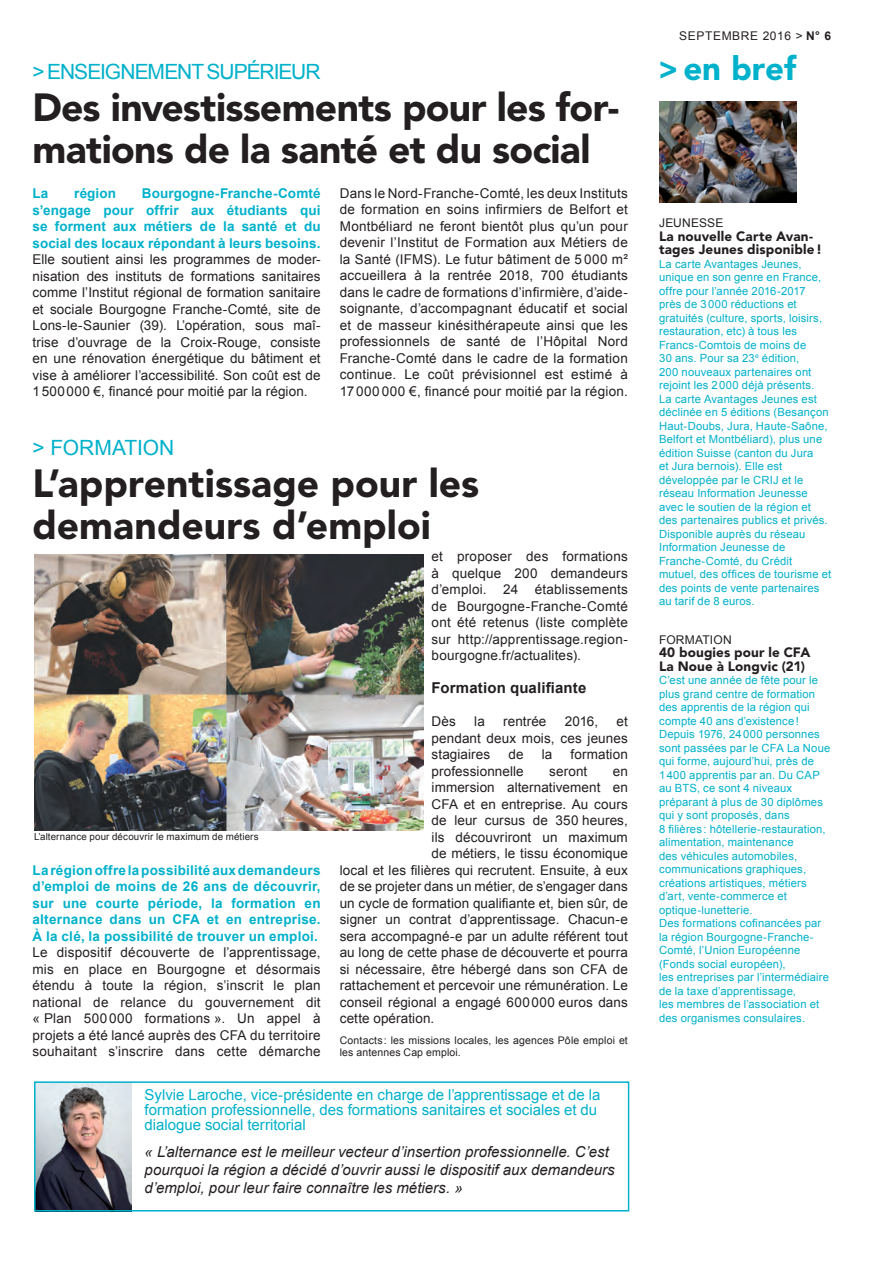
<style>
.page{position:relative;width:893px;height:1263px;background:#fff}
.page>*{position:absolute;margin:0;border:0;box-sizing:border-box;transform-origin:0 0}
.t1{font:900 39px/42px "Avenir LT Std";letter-spacing:-.01em;color:#231f20}
.t2{font:900 33px "Avenir LT Std";color:#00b1cb}
.t3{font:21px "Arial";letter-spacing:-.045em;color:#00b1cb}
.t4{font:21px "Arial";color:#00b1cb}
.t5{font:italic 15px/18px "Arial";color:#231f20}
.t6{font:15px/15px "Arial";color:#00b1cb}
.t7{font:700 15px "Arial";letter-spacing:.01em;color:#231f20}
.t8{font:13.5px/16.5px "Arial";letter-spacing:.01em;color:#231f20;text-align:justify}
.t9{font:700 13.5px/16.5px "Arial";letter-spacing:.01em;color:#00b1cb;text-align:justify}
.t10{font:900 13.5px/13.5px "Avenir LT Std";letter-spacing:.01em;color:#231f20}
.t11{font:12px "Arial";letter-spacing:.05em;color:#231f20}
.t12{font:12px "Arial";letter-spacing:.02em;color:#231f20}
.t13{font:11.25px/13.5px "Arial";letter-spacing:.015em;color:#00b1cb}
.t14{font:10.5px/12px "Arial";letter-spacing:.015em;color:#231f20}
.t15{font:9.75px "Arial";letter-spacing:.015em;color:#231f20}
.s1{font-weight:700}
.s2{font-family:"Arial";font-weight:700;font-size:31.5px}
</style>
<div class="page">
<img style="left:34px;top:555px;width:389px;height:275px">
<img style="left:37px;top:1084px;width:95px;height:124px">
<div style="left:34px;top:1081px;width:595px;height:130px;border:2px solid #00b1cb"></div>
<img style="left:659px;top:101px;width:138px;height:101px">
<h3 class="t3" style="left:33px;top:58px;width:290px">&gt; ENSEIGNEMENT SUPÉRIEUR</h3>
<h1 class="t1" style="left:33px;top:86px;width:588px">Des investissements pour les for&shy;mations de la santé et du social</h1>
<p class="t9" style="left:33px;top:185px;width:17px">La</p>
<p class="t9" style="left:74px;top:185px;width:43px">région</p>
<p class="t8" style="left:340px;top:185px;width:290px">Dans le Nord-Franche-Comté, les deux Instituts de formation en soins infirmiers de Belfort et Montbéliard ne feront bientôt plus qu’un pour devenir l’Institut de Formation aux Métiers de la Santé (IFMS). Le futur bâtiment de 5 000 m² accueillera à la rentrée 2018, 700 étudiants dans le cadre de formations d’infirmière, d’aide&shy;soignante, d’accompagnant éducatif et social et de masseur kinésithérapeute ainsi que les professionnels de santé de l’Hôpital Nord Franche-Comté dans le cadre de la formation continue. Le coût prévisionnel est estimé à 17 000 000 €, financé pour moitié par la région.</p>
<p class="t9" style="left:33px;top:185px;width:290px;text-indent:109px">Bourgogne-Franche-Comté s’engage pour offrir aux étudiants qui se forment aux métiers de la santé et du social des locaux répondant à leurs besoins.</p>
<p class="t8" style="left:33px;top:251px;width:290px">Elle soutient ainsi les programmes de moder&shy;nisation des instituts de formations sanitaires comme l’Institut régional de formation sanitaire et sociale Bourgogne Franche-Comté, site de Lons-le-Saunier (39). L’opération, sous maî&shy;trise d’ouvrage de la Croix-Rouge, consiste en une rénovation énergétique du bâtiment et vise à améliorer l’accessibilité. Son coût est de 1500000 €, financé pour moitié par la région.</p>
<h3 class="t4" style="left:33px;top:434px;width:143px">&gt; FORMATION</h3>
<h1 class="t1" style="left:33px;top:462px;width:448px">L’apprentissage pour les demandeurs d’emploi</h1>
<p class="t15" style="left:34px;top:830px;width:226px">L’alternance pour découvrir le maximum de métiers</p>
<p class="t9" style="left:33px;top:862px;width:290px">La région offre la possibilité aux demandeurs d’emploi de moins de 26 ans de découvrir, sur une courte période, la formation en alternance dans un CFA et en entreprise.<br>À la clé, la possibilité de trouver un emploi.</p>
<p class="t8" style="left:33px;top:944px;width:290px">Le dispositif découverte de l’apprentissage, mis en place en Bourgogne et désormais étendu à toute la région, s’inscrit le plan national de relance du gouvernement dit « Plan 500 000 formations ». Un appel à projets a été lancé auprès des CFA du territoire souhaitant s’inscrire dans cette démarche</p>
<p class="t8" style="left:432px;top:548px;width:198px">et proposer des formations à quelque 200 demandeurs d’emploi. 24 établissements de Bourgogne-Franche-Comté ont été retenus (liste complète sur http://apprentissage.region&shy;bourgogne.fr/actualites).</p>
<p class="t7" style="left:432px;top:678px;width:156px">Formation qualifiante</p>
<p class="t8" style="left:432px;top:713px;width:26px">Dès</p>
<p class="t8" style="left:474px;top:713px;width:12px">la</p>
<p class="t8" style="left:503px;top:713px;width:45px">rentrée</p>
<p class="t8" style="left:565px;top:713px;width:35px">2016,</p>
<p class="t8" style="left:432px;top:713px;width:198px;text-indent:185px">et pendant deux mois, ces jeunes stagiaires</p>
<p class="t8" style="left:508px;top:746px;width:17px">de</p>
<p class="t8" style="left:542px;top:746px;width:12px">la</p>
<p class="t8" style="left:571px;top:746px;width:59px">formation</p>
<p class="t8" style="left:432px;top:763px;width:94px">professionnelle</p>
<p class="t8" style="left:549px;top:763px;width:39px">seront</p>
<p class="t8" style="left:613px;top:763px;width:17px">en</p>
<p class="t8" style="left:432px;top:779px;width:198px">immersion alternativement en</p>
<p class="t8" style="left:432px;top:796px;width:198px">CFA et en entreprise. Au cours</p>
<p class="t8" style="left:432px;top:812px;width:198px">de leur cursus de 350 heures,</p>
<p class="t8" style="left:432px;top:829px;width:198px">ils découvriront un maximum</p>
<p class="t8" style="left:432px;top:845px;width:198px">de métiers, le tissu économique</p>
<p class="t8" style="left:340px;top:862px;width:290px">local et les filières qui recrutent. Ensuite, à eux</p>
<p class="t8" style="left:340px;top:878px;width:290px">de se projeter dans un métier, de s’engager dans</p>
<p class="t8" style="left:340px;top:895px;width:290px">un cycle de formation qualifiante et, bien sûr, de</p>
<p class="t8" style="left:340px;top:911px;width:290px">signer un contrat d’apprentissage. Chacun-e</p>
<p class="t8" style="left:340px;top:928px;width:290px">sera accompagné-e par un adulte référent tout</p>
<p class="t8" style="left:340px;top:944px;width:290px">au long de cette phase de découverte et pourra</p>
<p class="t8" style="left:340px;top:961px;width:290px">si nécessaire, être hébergé dans son CFA de</p>
<p class="t8" style="left:340px;top:977px;width:290px">rattachement et percevoir une rémunération. Le</p>
<p class="t8" style="left:340px;top:994px;width:290px">conseil régional a engagé 600000 euros dans</p>
<p class="t8" style="left:340px;top:1010px;width:96px">cette opération.</p>
<p class="t14" style="left:340px;top:1034px;width:290px">Contacts: les missions locales, les agences Pôle emploi et les antennes Cap emploi.</p>
<p class="t6" style="left:145px;top:1088px;width:457px">Sylvie Laroche, vice-présidente en charge de l’apprentissage et de la formation professionnelle, des formations sanitaires et sociales et du dialogue social territorial</p>
<p class="t5" style="left:145px;top:1143px;width:472px">« L’alternance est le meilleur vecteur d’insertion professionnelle. C’est pourquoi la région a décidé d’ouvrir aussi le dispositif aux demandeurs d’emploi, pour leur faire connaître les métiers. »</p>
<p class="t11" style="left:679px;top:27px;width:153px">SEPTEMBRE 2016 &gt; <span class="s1">N° 6</span></p>
<h2 class="t2" style="left:659px;top:48px;width:139px"><span class="s2">&gt;</span> en bref</h2>
<p class="t12" style="left:659px;top:215px;width:66px">JEUNESSE</p>
<p class="t10" style="left:659px;top:229px;width:165px">La nouvelle Carte Avan&shy;tages Jeunes disponible!</p>
<p class="t13" style="left:659px;top:257px;width:174px">La carte Avantages Jeunes, unique en son genre en France, offre pour l’année 2016-2017<br>près de 3000 réductions et gratuités (culture, sports, loisirs, restauration, etc) à tous les<br>Francs-Comtois de moins de<br>30 ans. Pour sa 23<sup>e</sup> édition,<br>200 nouveaux partenaires ont rejoint les 2000 déjà présents.<br>La carte Avantages Jeunes est déclinée en 5 éditions (Besançon<br>Haut-Doubs, Jura, Haute-Saône,<br>Belfort et Montbéliard), plus une édition Suisse (canton du Jura<br>et Jura bernois). Elle est développée par le CRIJ et le réseau Information Jeunesse avec le soutien de la région et des partenaires publics et privés.<br>Disponible auprès du réseau<br>Information Jeunesse de<br>Franche-Comté, du Crédit mutuel, des offices de tourisme et des points de vente partenaires au tarif de 8 euros.</p>
<p class="t12" style="left:659px;top:632px;width:74px">FORMATION</p>
<p class="t10" style="left:659px;top:646px;width:153px">40 bougies pour le CFA<br>La Noue à Longvic (21)</p>
<p class="t13" style="left:659px;top:674px;width:173px">C’est une année de fête pour le plus grand centre de formation des apprentis de la région qui compte 40 ans d’existence!<br>Depuis 1976, 24000 personnes sont passées par le CFA La Noue qui forme, aujourd’hui, près de<br>1400 apprentis par an. Du CAP au BTS, ce sont 4 niveaux préparant à plus de 30 diplômes qui y sont proposés, dans<br>8 filières: hôtellerie-restauration, alimentation, maintenance<br>des véhicules automobiles, communications graphiques, créations artistiques, métiers d’art, vente-commerce et optique-lunetterie.<br>Des formations cofinancées par la région Bourgogne-Franche-<br>Comté, l’Union Européenne (Fonds social européen),<br>les entreprises par l’intermédiaire de la taxe d’apprentissage,<br>les membres de l’association et des organismes consulaires.</p>
</div>
